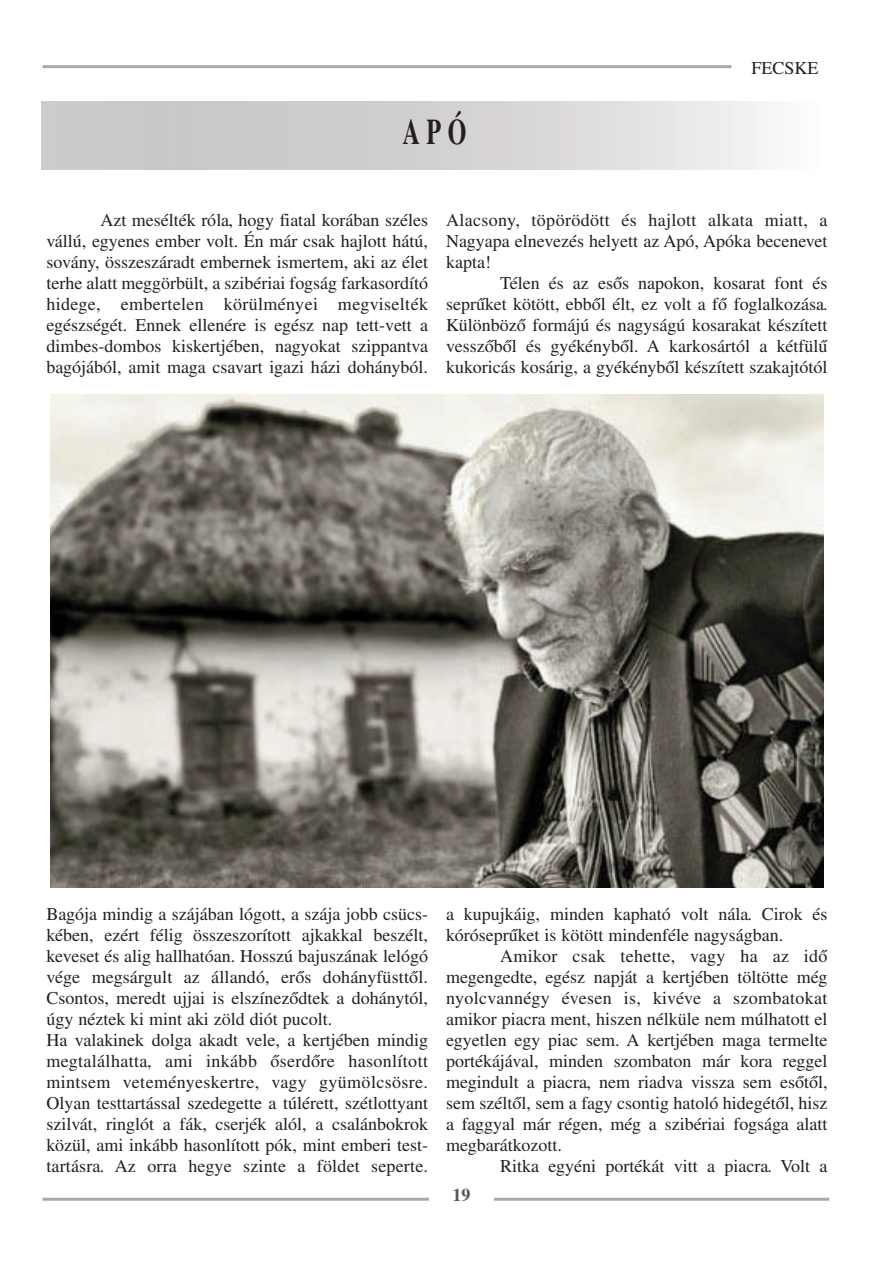
<style>
.page{position:relative;width:893px;height:1263px;background:#fff}
.page>*{position:absolute;margin:0;border:0;box-sizing:border-box;transform-origin:0 0}
.t1{font:700 36px "Times CE";color:#231f20;scale:.67 1}
.t2{font:18px/21px "Times CE";color:#231f20;text-align:justify}
.t3{font:700 18px "Times CE";color:#57585a}
</style>
<div class="page">
<hr style="left:43px;top:1198px;width:786px;height:3px;background:#a8a9ad">
<div style="left:429px;top:1184px;width:65px;height:25px;background:#fff"></div>
<hr style="left:43px;top:65px;width:688px;height:3px;background:#a8a9ad">
<img style="left:50px;top:395px;width:773px;height:492px">
<h1 class="t1" style="left:403px;top:120px;width:97px">APÓ</h1>
<p class="t2" style="left:751px;top:60px;width:69px">FECSKE</p>
<p class="t2" style="left:46px;top:212px;width:383px;text-indent:54px">Azt mesélték róla, hogy fiatal korában széles vállú, egyenes ember volt. Én már csak hajlott hátú, sovány, összeszáradt embernek ismertem, aki az élet terhe alatt meggörbült, a szibériai fogság farkasordító hidege, embertelen körülményei megviselték egészségét. Ennek ellenére is egész nap tett-vett a dimbes-dombos kiskertjében, nagyokat szippantva bagójából, amit maga csavart igazi házi dohányból.</p>
<p class="t2" style="left:446px;top:212px;width:383px">Alacsony, töpörödött és hajlott alkata miatt, a Nagyapa elnevezés helyett az Apó, Apóka becenevet kapta!</p>
<p class="t2" style="left:446px;top:275px;width:383px;text-indent:54px">Télen és az esős napokon, kosarat font és seprűket kötött, ebből élt, ez volt a fő foglalkozása.<br>Különböző formájú és nagyságú kosarakat készített vesszőből és gyékényből. A karkosártól a kétfülű kukoricás kosárig, a gyékényből készített szakajtótól</p>
<p class="t2" style="left:46px;top:905px;width:383px;text-align:left">Bagója mindig a szájában lógott, a szája jobb csücs&shy;kében, ezért félig összeszorított ajkakkal beszélt, keveset és alig hallhatóan. Hosszú bajuszának lelógó vége megsárgult az állandó, erős dohányfüsttől.<br>Csontos, meredt ujjai is elszíneződtek a dohánytól, úgy néztek ki mint aki zöld diót pucolt.<br>Ha valakinek dolga akadt vele, a kertjében mindig megtalálhatta, ami inkább őserdőre hasonlított mintsem veteményeskertre, vagy gyümölcsösre.<br>Olyan testtartással szedegette a túlérett, szétlottyant szilvát, ringlót a fák, cserjék alól, a csalánbokrok közül, ami inkább hasonlított pók, mint emberi test&shy;tartásra. Az orra hegye szinte a földet seperte.</p>
<p class="t2" style="left:446px;top:905px;width:383px">a kupujkáig, minden kapható volt nála. Cirok és kóróseprűket is kötött mindenféle nagyságban.</p>
<p class="t2" style="left:446px;top:947px;width:383px;text-indent:54px">Amikor csak tehette, vagy ha az idő megengedte, egész napját a kertjében töltötte még nyolcvannégy évesen is, kivéve a szombatokat amikor piacra ment, hiszen nélküle nem múlhatott el egyetlen egy piac sem. A kertjében maga termelte portékájával, minden szombaton már kora reggel megindult a piacra, nem riadva vissza sem esőtől, sem széltől, sem a fagy csontig hatoló hidegétől, hisz a faggyal már régen, még a szibériai fogsága alatt megbarátkozott.</p>
<p class="t2" style="left:500px;top:1157px;width:329px">Ritka egyéni portékát vitt a piacra. Volt a</p>
<p class="t3" style="left:453px;top:1189px;width:19px">19</p>
</div>
